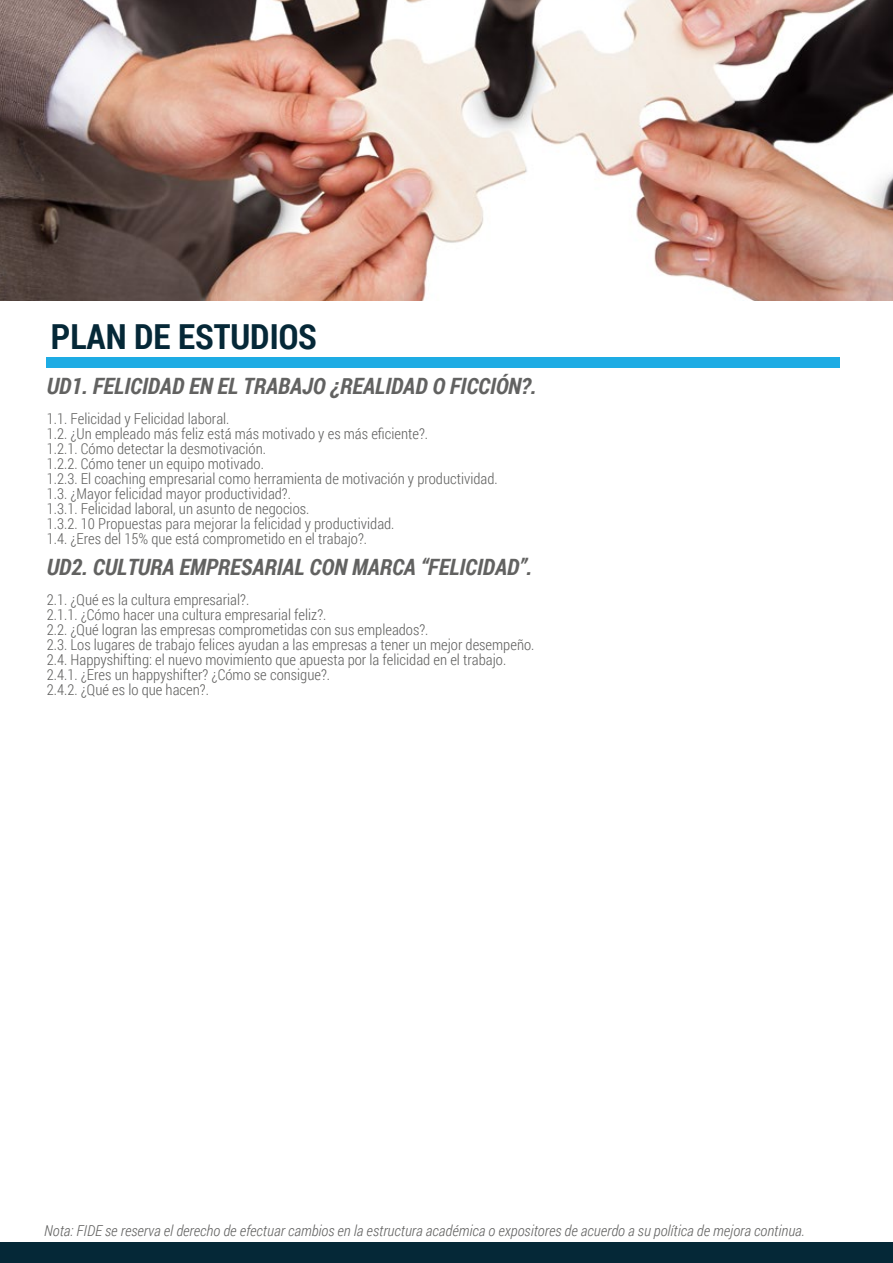
<style>
.page{position:relative;width:893px;height:1263px;background:#fff}
.page>*{position:absolute;margin:0;border:0;box-sizing:border-box;transform-origin:0 0}
.t1{font:700 34.5px "Roboto Condensed";color:#052837}
.t2{font:italic 700 22.5px "Roboto Condensed";color:#626261}
.t3{font:300 15px/15px "Roboto Condensed";color:#626261}
.t4{font:italic 300 15px "Roboto Condensed";color:#626261}
</style>
<div class="page">
<img style="left:0;top:0;width:893px;height:300px">
<div style="left:46px;top:357px;width:794px;height:11px;background:#1eace4"></div>
<div style="left:0;top:1242px;width:892px;height:21px;background:#052837"></div>
<h1 class="t1" style="left:51px;top:312px;width:268px">PLAN DE ESTUDIOS</h1>
<h2 class="t2" style="left:47px;top:370px;width:491px">UD1. FELICIDAD EN EL TRABAJO ¿REALIDAD O FICCIÓN?.</h2>
<p class="t3" style="left:47px;top:410px;width:453px">1.1. Felicidad y Felicidad laboral.<br>1.2. ¿Un empleado más feliz está más motivado y es más eficiente?.<br>1.2.1. Cómo detectar la desmotivación.<br>1.2.2. Cómo tener un equipo motivado.<br>1.2.3. El coaching empresarial como herramienta de motivación y productividad.<br>1.3. ¿Mayor felicidad mayor productividad?.<br>1.3.1. Felicidad laboral, un asunto de negocios.<br>1.3.2. 10 Propuestas para mejorar la felicidad y productividad.<br>1.4. ¿Eres del 15% que está comprometido en el trabajo?.</p>
<h2 class="t2" style="left:47px;top:552px;width:487px">UD2. CULTURA EMPRESARIAL CON MARCA “FELICIDAD”.</h2>
<p class="t3" style="left:47px;top:592px;width:489px">2.1. ¿Qué es la cultura empresarial?.<br>2.1.1. ¿Cómo hacer una cultura empresarial feliz?.<br>2.2. ¿Qué logran las empresas comprometidas con sus empleados?.<br>2.3. Los lugares de trabajo felices ayudan a las empresas a tener un mejor desempeño.<br>2.4. Happyshifting: el nuevo movimiento que apuesta por la felicidad en el trabajo.<br>2.4.1. ¿Eres un happyshifter? ¿Cómo se consigue?.<br>2.4.2. ¿Qué es lo que hacen?.</p>
<p class="t4" style="left:44px;top:1220px;width:762px">Nota: FIDE se reserva el derecho de efectuar cambios en la estructura académica o expositores de acuerdo a su política de mejora continua.</p>
</div>
